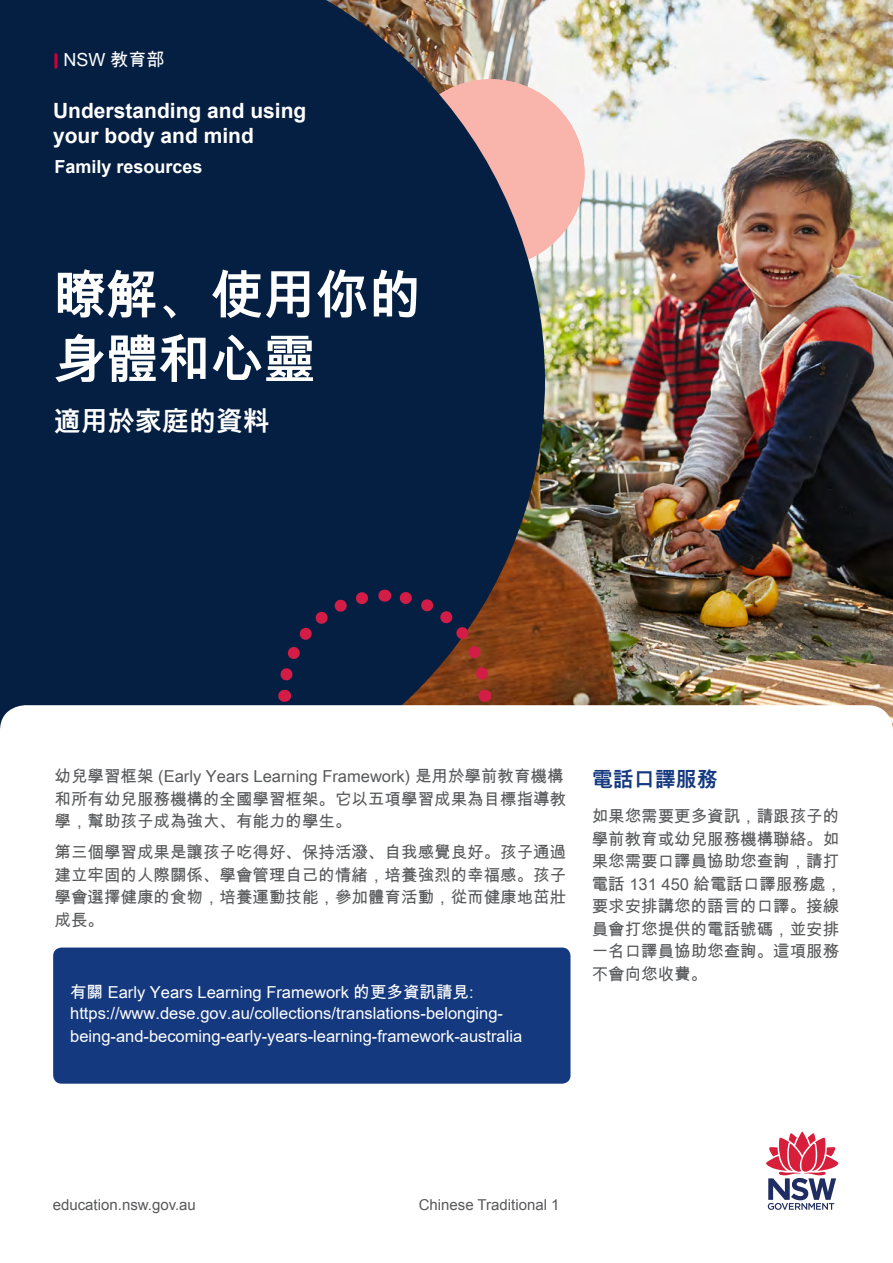
<style>
.page{position:relative;width:893px;height:1263px;background:#fff}
.page>*{position:absolute;margin:0;border:0;box-sizing:border-box;transform-origin:0 0}
.t1{font:700 52.5px/64.5px "Arial Unicode MS";color:#fff}
.H2_white{font:700 27px "Arial Unicode MS";color:#fff}
.t2{font:700 21px/25.2px "Arial";color:#fff}
.t3{font:700 21px "Arial Unicode MS";color:#15397f}
.t4{font:700 18px "Arial";color:#fff}
.t5{font:18px "Arial Unicode MS";color:#fff}
.Bodytxt_1{font:16.5px/22.5px "Arial Unicode MS";color:#58595b}
.Bodytxt_1_white{font:16.5px/21.9px "Arial";color:#fff}
.t6{font:15px "Arial";color:#58595b}
.s1{font-family:"Arial Unicode MS"}
</style>
<div class="page">
<img style="left:545px;top:0;width:348px;height:725px">
<svg style="left:766px;top:1131px;width:73px;height:79px"></svg>
<div style="left:397px;top:79px;width:188px;height:188px;background:#f9b5ac;border-radius:50%"></div>
<svg style="left:0;top:0;width:545px;height:725px;background:#152946"></svg>
<svg style="left:272px;top:583px;width:225px;height:122px;background:#27243a"></svg>
<div style="left:0;top:705px;width:893px;height:392px;background:#fff;border-radius:26px"></div>
<svg style="left:53px;top:55px;width:4px;height:12px"></svg>
<div style="left:53px;top:947px;width:517px;height:137px;background:#15397f;border-radius:9px"></div>
<p class="t5" style="left:64px;top:47px;width:102px">NSW 教育部</p>
<p class="t2" style="left:53px;top:99px;width:255px">Understanding and using your body and mind</p>
<p class="t4" style="left:54px;top:154px;width:150px">Family resources</p>
<h1 class="t1" style="left:53px;top:265px;width:369px">瞭解、使用你的身體和心靈</h1>
<h2 class="H2_white" style="left:54px;top:402px;width:218px">適用於家庭的資料</h2>
<p class="Bodytxt_1" style="left:55px;top:765px;width:513px">幼兒學習框架 (Early Years Learning Framework) 是用於學前教育機構和所有幼兒服務機構的全國學習框架。它以五項學習成果為目標指導教學，幫助孩子成為強大、有能力的學生。</p>
<p class="Bodytxt_1" style="left:55px;top:841px;width:513px;text-align:justify">第三個學習成果是讓孩子吃得好、保持活潑、自我感覺良好。孩子通過建立牢固的人際關係、學會管理自己的情緒，培養強烈的幸福感。孩子學會選擇健康的食物，培養運動技能，參加體育活動，從而健康地茁壯成長。</p>
<p class="Bodytxt_1_white" style="left:70px;top:981px;width:454px"><span class="s1">有關 Early Years Learning Framework 的更多資訊請見: </span>https://www.dese.gov.au/collections/translations-belonging&shy;being-and-becoming-early-years-learning-framework-australia</p>
<h3 class="t3" style="left:592px;top:764px;width:127px">電話口譯服務</h3>
<p class="Bodytxt_1" style="left:592px;top:805px;width:252px">如果您需要更多資訊，請跟孩子的學前教育或幼兒服務機構聯絡。如果您需要口譯員協助您查詢，請打電話 131 450 給電話口譯服務處，要求安排講您的語言的口譯。接線員會打您提供的電話號碼，並安排一名口譯員協助您查詢。這項服務不會向您收費。</p>
<p class="t6" style="left:53px;top:1195px;width:145px">education.nsw.gov.au</p>
<p class="t6" style="left:419px;top:1194px;width:142px">Chinese Traditional 1</p>
</div>
